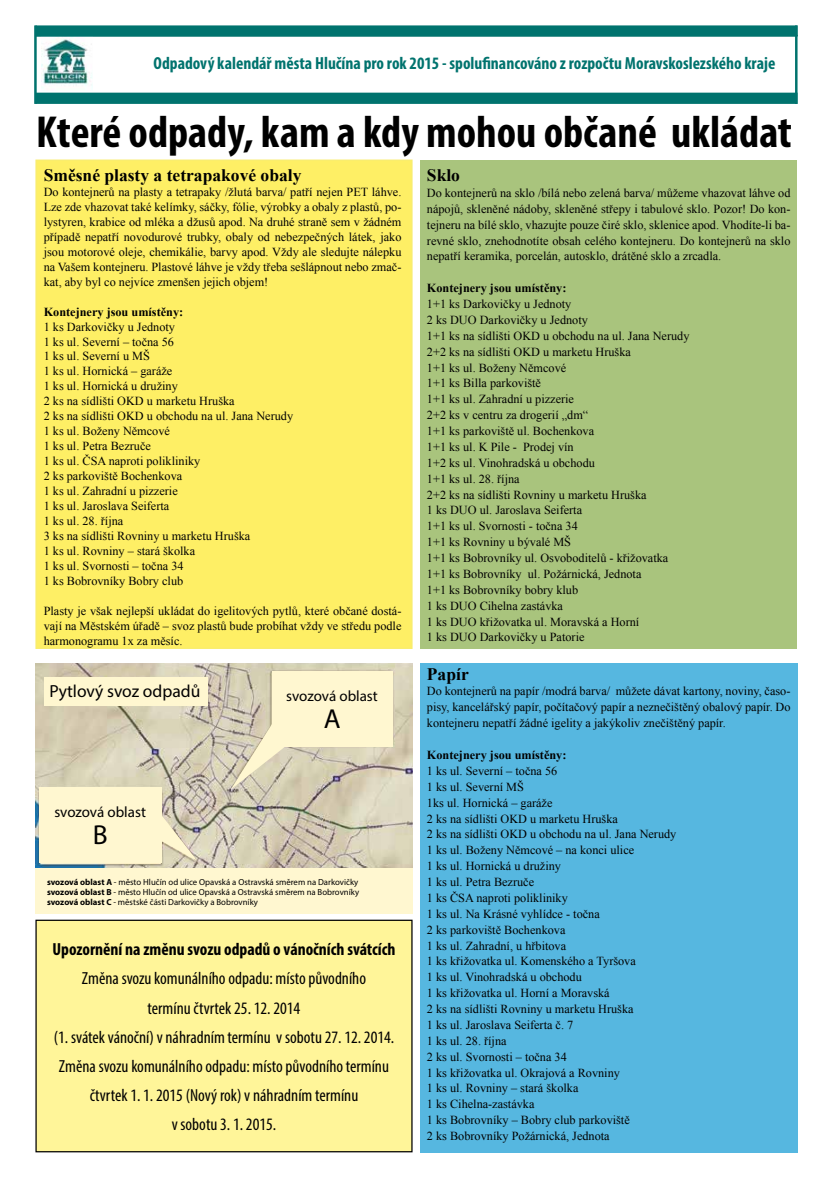
<style>
.page{position:relative;width:833px;height:1188px;background:#fff}
.page>*{position:absolute;margin:0;border:0;box-sizing:border-box;transform-origin:0 0}
.t1{font:700 condensed 45px "Myriad Pro";color:#000}
.t2{font:27.5px "Myriad Pro";color:#000}
.t3{font:condensed 17.5px/29.1px "Myriad Pro";color:#000;text-align:center}
.t4{font:700 condensed 17.5px "Myriad Pro";color:#00736e}
.t5{font:700 condensed 17.5px "Myriad Pro";color:#000}
.t6{font:700 17.5px "Times New Roman";color:#000}
.t7{font:17.5px "Myriad Pro";color:#000}
.t8{font:15px "Myriad Pro";color:#000}
.t9{font:12.25px/15.9px "Times New Roman";color:#000;text-align:justify}
.t10{font:700 12.25px "Times New Roman";color:#000}
.t11{font:8.75px/9.8px "Myriad Pro";color:#000;text-align:justify}
.s1{font-weight:700}
</style>
<div class="page">
<img style="left:35px;top:663px;width:377px;height:205px">
<div style="left:35px;top:868px;width:377px;height:45px;background:#fff7d0"></div>
<div style="left:420px;top:160px;width:377px;height:488px;background:#a9c47d"></div>
<div style="left:35px;top:159px;width:377px;height:489px;background:#feef65;border:1px solid #f9ed6d"></div>
<div style="left:420px;top:663px;width:377px;height:489px;background:#56b7e0"></div>
<img style="left:42px;top:37px;width:51px;height:51px">
<div style="left:35px;top:93px;width:762px;height:11px;background:#00736e"></div>
<div style="left:35px;top:25px;width:762px;height:12px;background:#00736e"></div>
<hr style="left:34px;top:25px;width:3px;height:79px;background:#00736e">
<hr style="left:795px;top:25px;width:2px;height:79px;background:#00736e">
<svg style="left:36px;top:159px;width:377px;height:1px"></svg>
<div style="left:44px;top:676px;width:163px;height:29px;background:#fff7d0"></div>
<div style="left:39px;top:787px;width:122px;height:75px;background:#fff7d0"></div>
<div style="left:272px;top:671px;width:120px;height:75px;background:#fff7d0"></div>
<svg style="left:231px;top:723px;width:59px;height:66px;background:#ddd5ba"></svg>
<svg style="left:161px;top:811px;width:36px;height:49px;background:#d6ceb5"></svg>
<div style="left:36px;top:920px;width:376px;height:231px;background:#fff599"></div>
<div style="left:35px;top:919px;width:377px;height:232px;border:1px solid #000"></div>
<h3 class="t4" style="left:154px;top:52px;width:623px">Odpadový kalendář města Hlučína pro rok 2015 - spolufinancováno z rozpočtu Moravskoslezského kraje</h3>
<h1 class="t1" style="left:36px;top:104px;width:757px">Které odpady, kam a kdy mohou občané ukládat</h1>
<h3 class="t6" style="left:44px;top:162px;width:259px">Směsné plasty a tetrapakové obaly</h3>
<p class="t9" style="left:44px;top:184px;width:359px;line-height:15px">Do kontejnerů na plasty a tetrapaky /žlutá barva/ patří nejen PET láhve.<br>Lze zde vhazovat také kelímky, sáčky, fólie, výrobky a obaly z plastů, po&shy;lystyren, krabice od mléka a džusů apod. Na druhé straně sem v žádném případě nepatří novodurové trubky, obaly od nebezpečných látek, jako jsou motorové oleje, chemikálie, barvy apod. Vždy ale sledujte nálepku na Vašem kontejneru. Plastové láhve je vždy třeba sešlápnout nebo zmač&shy;kat, aby byl co nejvíce zmenšen jejich objem!</p>
<p class="t10" style="left:44px;top:302px;width:141px">Kontejnery jsou umístěny:</p>
<p class="t9" style="left:44px;top:318px;width:251px;line-height:15px;text-align:left">1 ks Darkovičky u Jednoty<br>1 ks ul. Severní – točna 56<br>1 ks ul. Severní u MŠ<br>1 ks ul. Hornická – garáže<br>1 ks ul. Hornická u družiny<br>2 ks na sídlišti OKD u marketu Hruška<br>2 ks na sídlišti OKD u obchodu na ul. Jana Nerudy<br>1 ks ul. Boženy Němcové<br>1 ks ul. Petra Bezruče<br>1 ks ul. ČSA naproti polikliniky<br>2 ks parkoviště Bochenkova<br>1 ks ul. Zahradní u pizzerie<br>1 ks ul. Jaroslava Seiferta<br>1 ks ul. 28. října<br>3 ks na sídlišti Rovniny u marketu Hruška<br>1 ks ul. Rovniny – stará školka<br>1 ks ul. Svornosti – točna 34<br>1 ks Bobrovníky Bobry club</p>
<p class="t9" style="left:44px;top:602px;width:359px;line-height:14.9px">Plasty je však nejlepší ukládat do igelitových pytlů, které občané dostá&shy;vají na Městském úřadě – svoz plastů bude probíhat vždy ve středu podle harmonogramu 1x za měsíc.</p>
<h3 class="t7" style="left:49px;top:680px;width:152px">Pytlový svoz odpadů</h3>
<p class="t8" style="left:54px;top:802px;width:93px">svozová oblast</p>
<h2 class="t2" style="left:93px;top:817px;width:16px">B</h2>
<p class="t8" style="left:286px;top:686px;width:93px">svozová oblast</p>
<h2 class="t2" style="left:324px;top:701px;width:18px">A</h2>
<p class="t8" style="left:278px;top:689px;width:93px">svozová oblast</p>
<h2 class="t2" style="left:315px;top:704px;width:18px">A</h2>
<p class="t11" style="left:47px;top:876px;width:314px"><span class="s1">svozová oblast A</span> - město Hlučín od ulice Opavská a Ostravská směrem na Darkovičky <span class="s1">svozová oblast B</span> - město Hlučín od ulice Opavská a Ostravská směrem na Bobrovníky <span class="s1">svozová oblast C</span> - městské části Darkovičky a Bobrovníky</p>
<h3 class="t5" style="left:52px;top:938px;width:344px">Upozornění na změnu svozu odpadů o vánočních svátcích</h3>
<p class="t3" style="left:54px;top:963px;width:342px">Změna svozu komunálního odpadu: místo původního<br>termínu čtvrtek 25. 12. 2014<br>(1. svátek vánoční) v náhradním termínu v sobotu 27. 12. 2014.<br>Změna svozu komunálního odpadu: místo původního termínu čtvrtek 1. 1. 2015 (Nový rok) v náhradním termínu<br>v sobotu 3. 1. 2015.</p>
<h3 class="t6" style="left:427px;top:162px;width:35px">Sklo</h3>
<p class="t9" style="left:427px;top:184px;width:365px">Do kontejnerů na sklo /bílá nebo zelená barva/ můžeme vhazovat láhve od nápojů, skleněné nádoby, skleněné střepy i tabulové sklo. Pozor! Do kon&shy;tejneru na bílé sklo, vhazujte pouze čiré sklo, sklenice apod. Vhodíte-li ba&shy;revné sklo, znehodnotíte obsah celého kontejneru. Do kontejnerů na sklo nepatří keramika, porcelán, autosklo, drátěné sklo a zrcadla.</p>
<p class="t10" style="left:427px;top:279px;width:141px">Kontejnery jsou umístěny:</p>
<p class="t9" style="left:427px;top:295px;width:264px;text-align:left">1+1 ks Darkovičky u Jednoty<br>2 ks DUO Darkovičky u Jednoty<br>1+1 ks na sídlišti OKD u obchodu na ul. Jana Nerudy<br>2+2 ks na sídlišti OKD u marketu Hruška<br>1+1 ks ul. Boženy Němcové<br>1+1 ks Billa parkoviště<br>1+1 ks ul. Zahradní u pizzerie<br>2+2 ks v centru za drogerií „dm“<br>1+1 ks parkoviště ul. Bochenkova<br>1+1 ks ul. K Pile - Prodej vín<br>1+2 ks ul. Vinohradská u obchodu<br>1+1 ks ul. 28. října<br>2+2 ks na sídlišti Rovniny u marketu Hruška<br>1 ks DUO ul. Jaroslava Seiferta<br>1+1 ks ul. Svornosti - točna 34<br>1+1 ks Rovniny u bývalé MŠ<br>1+1 ks Bobrovníky ul. Osvoboditelů - křižovatka<br>1+1 ks Bobrovníky ul. Požárnická, Jednota<br>1+1 ks Bobrovníky bobry klub<br>1 ks DUO Cihelna zastávka<br>1 ks DUO křižovatka ul. Moravská a Horní<br>1 ks DUO Darkovičky u Patorie</p>
<h3 class="t6" style="left:427px;top:661px;width:43px">Papír</h3>
<p class="t9" style="left:427px;top:682px;width:365px">Do kontejnerů na papír /modrá barva/ můžete dávat kartony, noviny, časo&shy;pisy, kancelářský papír, počítačový papír a neznečištěný obalový papír. Do kontejneru nepatří žádné igelity a jakýkoliv znečištěný papír.</p>
<p class="t10" style="left:427px;top:745px;width:141px">Kontejnery jsou umístěny:</p>
<p class="t9" style="left:427px;top:762px;width:251px;text-align:left">1 ks ul. Severní – točna 56<br>1 ks ul. Severní MŠ<br>1ks ul. Hornická – garáže<br>2 ks na sídlišti OKD u marketu Hruška<br>2 ks na sídlišti OKD u obchodu na ul. Jana Nerudy<br>1 ks ul. Boženy Němcové – na konci ulice<br>1 ks ul. Hornická u družiny<br>1 ks ul. Petra Bezruče<br>1 ks ČSA naproti polikliniky<br>1 ks ul. Na Krásné vyhlídce - točna<br>2 ks parkoviště Bochenkova<br>1 ks ul. Zahradní, u hřbitova<br>1 ks křižovatka ul. Komenského a Tyršova<br>1 ks ul. Vinohradská u obchodu<br>1 ks křižovatka ul. Horní a Moravská<br>2 ks na sídlišti Rovniny u marketu Hruška<br>1 ks ul. Jaroslava Seiferta č. 7<br>1 ks ul. 28. října<br>2 ks ul. Svornosti – točna 34<br>1 ks křižovatka ul. Okrajová a Rovniny<br>1 ks ul. Rovniny – stará školka<br>1 ks Cihelna-zastávka<br>1 ks Bobrovníky – Bobry club parkoviště<br>2 ks Bobrovníky Požárnická, Jednota</p>
</div>
